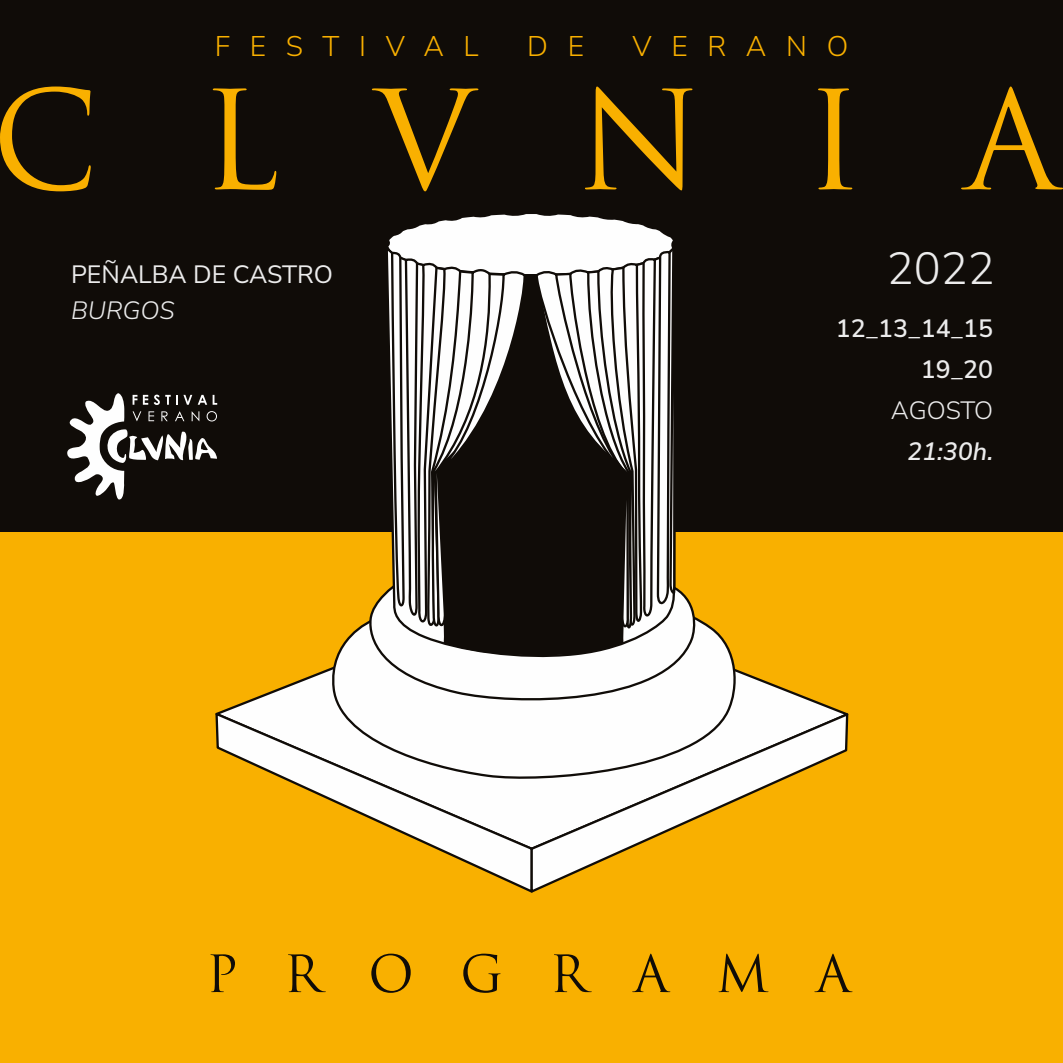
<style>
.page{position:relative;width:1063px;height:1063px;background:#f9b000}
.page>*{position:absolute;margin:0;border:0;box-sizing:border-box;transform-origin:0 0}
.t1{font:133.75px "Trajan Pro";letter-spacing:.76em;color:#f9b000}
.t2{font:50px "Trajan Pro";letter-spacing:.93em;color:#100c08}
.t3{font:300 45px "Nunito Sans";color:#ececec}
.t4{font:300 28.5px "Nunito Sans";letter-spacing:.7em;color:#f9b000}
.t5{font:600 25px/41px "Nunito Sans";color:#ececec;text-align:right}
.t6{font:25px "Nunito Sans";color:#ececec}
.t7{font:italic 600 25px "Nunito Sans";color:#ececec}
.t8{font:italic 300 25px "Nunito Sans";color:#ececec}
.s1{font-weight:400}
.s2{font-weight:300}
</style>
<div class="page">
<div style="left:0;top:0;width:1063px;height:531px;background:#100c08"></div>
<svg style="left:67px;top:393px;width:150px;height:107px"></svg>
<svg style="left:224px;top:669px;width:618px;height:42px"></svg>
<svg style="left:215px;top:710px;width:169px;height:115px"></svg>
<svg style="left:677px;top:711px;width:172px;height:117px"></svg>
<svg style="left:328px;top:619px;width:414px;height:167px;background:#ede5d2"></svg>
<svg style="left:366px;top:588px;width:333px;height:120px;background:#ebe1c9"></svg>
<svg style="left:384px;top:214px;width:293px;height:679px"></svg>
<p class="t4" style="left:215px;top:27px;width:266px">FESTIVAL</p>
<p class="t4" style="left:527px;top:27px;width:58px">D E</p>
<p class="t4" style="left:632px;top:27px;width:217px">VERANO</p>
<h1 class="t1" style="left:-9px;top:89px;width:1068px">CLVNIA</h1>
<p class="t6" style="left:71px;top:258px;width:263px">PEÑALBA DE CASTRO</p>
<p class="t8" style="left:71px;top:294px;width:105px">BURGOS</p>
<h3 class="t3" style="left:887px;top:238px;width:109px">2022</h3>
<p class="t5" style="left:836px;top:308px;width:159px">12<span class="s1">_</span>13<span class="s1">_</span>14<span class="s1">_</span>15<br>19<span class="s1">_</span>20<br><span class="s2">AGOSTO</span></p>
<p class="t7" style="left:907px;top:435px;width:88px">21:30h.</p>
<h2 class="t2" style="left:206px;top:954px;width:646px">PROGRAMA</h2>
</div>
